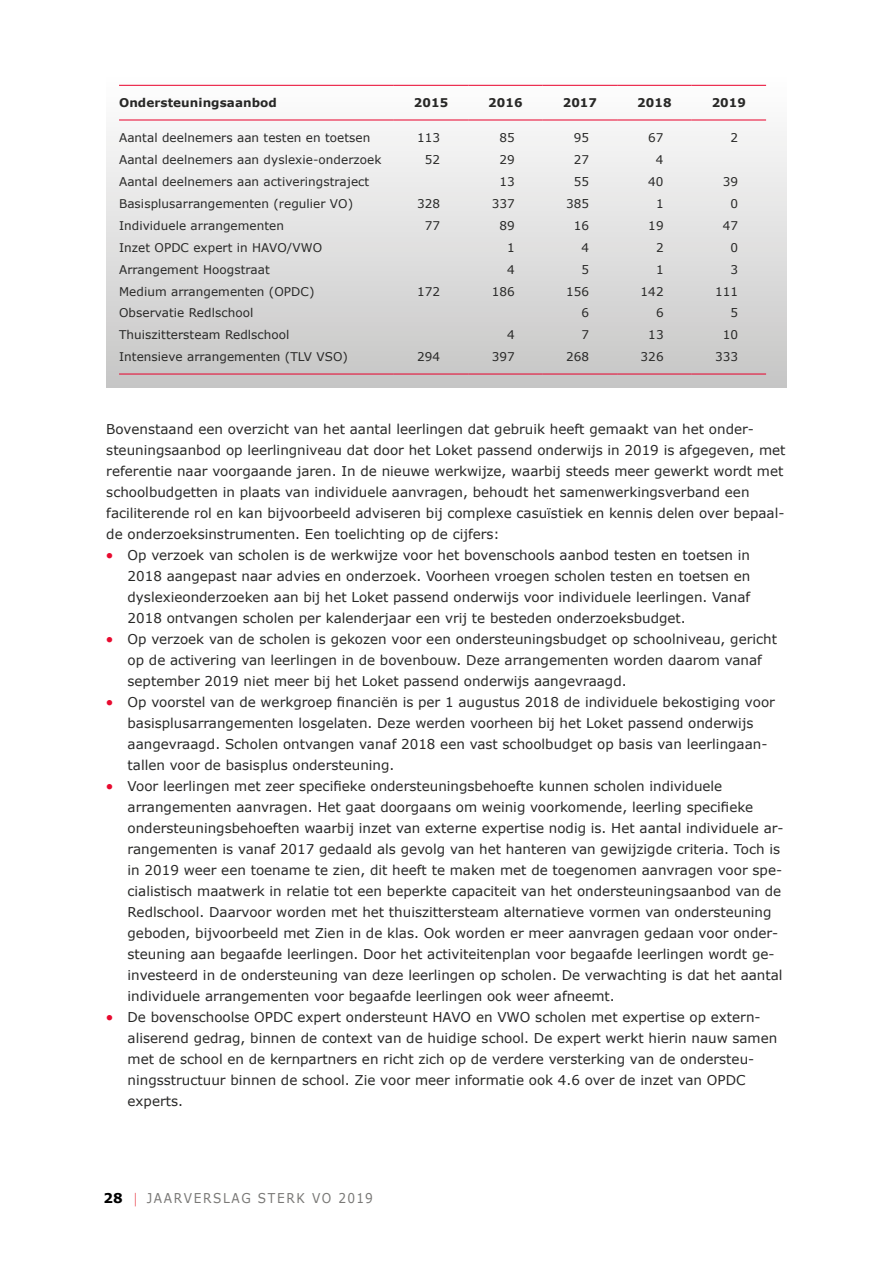
<style>
.page{position:relative;width:893px;height:1263px;background:#fff}
.page>*{position:absolute;margin:0;border:0;box-sizing:border-box;transform-origin:0 0}
.t1{font:13.5px/21px "Verdana";color:#282827}
.t2{font:13.5px "Verdana";letter-spacing:.135em;color:#797876;scale:.9 1}
.t3{font:12px "Verdana";letter-spacing:.005em;color:#282827}
.t4{font:700 12px "Verdana";letter-spacing:.005em;color:#282827}
.s1{color:#e80a2f}
.s2{font-weight:700;color:#000}
.s3{font-family:"Minion Pro";color:#eb616a}
</style>
<div class="page">
<div style="left:106px;top:77px;width:681px;height:311px;background:linear-gradient(to bottom,#fffdfe,#c6c4c4)"></div>
<hr style="left:119px;top:85px;width:275px;height:1px;background:#e8002a">
<hr style="left:394px;top:85px;width:74px;height:1px;background:#e8002a">
<hr style="left:468px;top:85px;width:75px;height:1px;background:#e8002a">
<hr style="left:543px;top:85px;width:74px;height:1px;background:#e8002a">
<hr style="left:617px;top:85px;width:75px;height:1px;background:#e8002a">
<hr style="left:692px;top:85px;width:74px;height:1px;background:#e8002a">
<hr style="left:119px;top:120px;width:275px;height:1px;background:#e8002a">
<hr style="left:394px;top:120px;width:74px;height:1px;background:#e8002a">
<hr style="left:468px;top:120px;width:75px;height:1px;background:#e8002a">
<hr style="left:543px;top:120px;width:74px;height:1px;background:#e8002a">
<hr style="left:617px;top:120px;width:75px;height:1px;background:#e8002a">
<hr style="left:692px;top:120px;width:74px;height:1px;background:#e8002a">
<hr style="left:119px;top:374px;width:275px;height:1px;background:#e8002a">
<hr style="left:394px;top:374px;width:74px;height:1px;background:#e8002a">
<hr style="left:468px;top:374px;width:75px;height:1px;background:#e8002a">
<hr style="left:543px;top:374px;width:74px;height:1px;background:#e8002a">
<hr style="left:617px;top:374px;width:75px;height:1px;background:#e8002a">
<hr style="left:692px;top:374px;width:74px;height:1px;background:#e8002a">
<p class="t4" style="left:119px;top:94px;width:159px">Ondersteuningsaanbod</p>
<p class="t4" style="left:414px;top:94px;width:36px">2015</p>
<p class="t4" style="left:488px;top:94px;width:36px">2016</p>
<p class="t4" style="left:563px;top:94px;width:36px">2017</p>
<p class="t4" style="left:637px;top:94px;width:36px">2018</p>
<p class="t4" style="left:712px;top:94px;width:36px">2019</p>
<p class="t3" style="left:119px;top:129px;width:253px">Aantal deelnemers aan testen en toetsen</p>
<p class="t3" style="left:417px;top:129px;width:25px">113</p>
<p class="t3" style="left:499px;top:129px;width:17px">85</p>
<p class="t3" style="left:574px;top:129px;width:17px">95</p>
<p class="t3" style="left:648px;top:129px;width:17px">67</p>
<p class="t3" style="left:730px;top:129px;width:9px">2</p>
<p class="t3" style="left:119px;top:151px;width:264px">Aantal deelnemers aan dyslexie-onderzoek</p>
<p class="t3" style="left:425px;top:151px;width:17px">52</p>
<p class="t3" style="left:499px;top:151px;width:17px">29</p>
<p class="t3" style="left:574px;top:151px;width:17px">27</p>
<p class="t3" style="left:656px;top:151px;width:9px">4</p>
<p class="t3" style="left:119px;top:173px;width:252px">Aantal deelnemers aan activeringstraject</p>
<p class="t3" style="left:499px;top:173px;width:17px">13</p>
<p class="t3" style="left:574px;top:173px;width:17px">55</p>
<p class="t3" style="left:648px;top:173px;width:17px">40</p>
<p class="t3" style="left:723px;top:173px;width:17px">39</p>
<p class="t3" style="left:119px;top:195px;width:236px">Basisplusarrangementen (regulier VO)</p>
<p class="t3" style="left:417px;top:195px;width:25px">328</p>
<p class="t3" style="left:492px;top:195px;width:25px">337</p>
<p class="t3" style="left:566px;top:195px;width:25px">385</p>
<p class="t3" style="left:656px;top:195px;width:9px">1</p>
<p class="t3" style="left:730px;top:195px;width:9px">0</p>
<p class="t3" style="left:119px;top:217px;width:167px">Individuele arrangementen</p>
<p class="t3" style="left:425px;top:217px;width:17px">77</p>
<p class="t3" style="left:499px;top:217px;width:17px">89</p>
<p class="t3" style="left:574px;top:217px;width:17px">16</p>
<p class="t3" style="left:648px;top:217px;width:17px">19</p>
<p class="t3" style="left:723px;top:217px;width:17px">47</p>
<p class="t3" style="left:119px;top:239px;width:205px">Inzet OPDC expert in HAVO/VWO</p>
<p class="t3" style="left:507px;top:239px;width:9px">1</p>
<p class="t3" style="left:581px;top:239px;width:9px">4</p>
<p class="t3" style="left:656px;top:239px;width:9px">2</p>
<p class="t3" style="left:730px;top:239px;width:9px">0</p>
<p class="t3" style="left:119px;top:261px;width:152px">Arrangement Hoogstraat</p>
<p class="t3" style="left:507px;top:261px;width:9px">4</p>
<p class="t3" style="left:581px;top:261px;width:9px">5</p>
<p class="t3" style="left:656px;top:261px;width:9px">1</p>
<p class="t3" style="left:730px;top:261px;width:9px">3</p>
<p class="t3" style="left:119px;top:283px;width:197px">Medium arrangementen (OPDC)</p>
<p class="t3" style="left:417px;top:283px;width:25px">172</p>
<p class="t3" style="left:492px;top:283px;width:25px">186</p>
<p class="t3" style="left:566px;top:283px;width:25px">156</p>
<p class="t3" style="left:641px;top:283px;width:25px">142</p>
<p class="t3" style="left:715px;top:283px;width:25px">111</p>
<p class="t3" style="left:119px;top:305px;width:136px">Observatie Redlschool</p>
<p class="t3" style="left:581px;top:305px;width:9px">6</p>
<p class="t3" style="left:656px;top:305px;width:9px">6</p>
<p class="t3" style="left:730px;top:305px;width:9px">5</p>
<p class="t3" style="left:119px;top:327px;width:172px">Thuiszittersteam Redlschool</p>
<p class="t3" style="left:507px;top:327px;width:9px">4</p>
<p class="t3" style="left:581px;top:327px;width:9px">7</p>
<p class="t3" style="left:648px;top:327px;width:17px">13</p>
<p class="t3" style="left:723px;top:327px;width:17px">10</p>
<p class="t3" style="left:119px;top:349px;width:230px">Intensieve arrangementen (TLV VSO)</p>
<p class="t3" style="left:417px;top:349px;width:25px">294</p>
<p class="t3" style="left:492px;top:349px;width:25px">397</p>
<p class="t3" style="left:566px;top:349px;width:25px">268</p>
<p class="t3" style="left:641px;top:349px;width:25px">326</p>
<p class="t3" style="left:715px;top:349px;width:25px">333</p>
<p class="t1" style="left:106px;top:418px;width:681px">Bovenstaand een overzicht van het aantal leerlingen dat gebruik heeft gemaakt van het onder&shy;steuningsaanbod op leerlingniveau dat door het Loket passend onderwijs in 2019 is afgegeven, met referentie naar voorgaande jaren. In de nieuwe werkwijze, waarbij steeds meer gewerkt wordt met schoolbudgetten in plaats van individuele aanvragen, behoudt het samenwerkingsverband een faciliterende rol en kan bijvoorbeeld adviseren bij complexe casuïstiek en kennis delen over bepaal&shy;de onderzoeksinstrumenten. Een toelichting op de cijfers:</p>
<p class="t1" style="left:128px;top:544px;width:624px;text-align:justify;text-indent:-21px"><span class="s1">•</span> Op verzoek van scholen is de werkwijze voor het bovenschools aanbod testen en toetsen in 2018 aangepast naar advies en onderzoek. Voorheen vroegen scholen testen en toetsen en dyslexieonderzoeken aan bij het Loket passend onderwijs voor individuele leerlingen. Vanaf 2018 ontvangen scholen per kalenderjaar een vrij te besteden onderzoeksbudget.</p>
<p class="t1" style="left:128px;top:628px;width:651px;text-indent:-21px"><span class="s1">•</span> Op verzoek van de scholen is gekozen voor een ondersteuningsbudget op schoolniveau, gericht op de activering van leerlingen in de bovenbouw. Deze arrangementen worden daarom vanaf september 2019 niet meer bij het Loket passend onderwijs aangevraagd.</p>
<p class="t1" style="left:128px;top:691px;width:649px;text-indent:-21px"><span class="s1">•</span> Op voorstel van de werkgroep financiën is per 1 augustus 2018 de individuele bekostiging voor basisplusarrangementen losgelaten. Deze werden voorheen bij het Loket passend onderwijs aangevraagd. Scholen ontvangen vanaf 2018 een vast schoolbudget op basis van leerlingaan&shy;tallen voor de basisplus ondersteuning.</p>
<p class="t1" style="left:128px;top:775px;width:657px;text-indent:-21px"><span class="s1">•</span> Voor leerlingen met zeer specifieke ondersteuningsbehoefte kunnen scholen individuele arrangementen aanvragen. Het gaat doorgaans om weinig voorkomende, leerling specifieke ondersteuningsbehoeften waarbij inzet van externe expertise nodig is. Het aantal individuele ar&shy;rangementen is vanaf 2017 gedaald als gevolg van het hanteren van gewijzigde criteria. Toch is in 2019 weer een toename te zien, dit heeft te maken met de toegenomen aanvragen voor spe&shy;cialistisch maatwerk in relatie tot een beperkte capaciteit van het ondersteuningsaanbod van de Redlschool. Daarvoor worden met het thuiszittersteam alternatieve vormen van ondersteuning geboden, bijvoorbeeld met Zien in de klas. Ook worden er meer aanvragen gedaan voor onder&shy;steuning aan begaafde leerlingen. Door het activiteitenplan voor begaafde leerlingen wordt ge-<br>ï nvesteerd in de ondersteuning van deze leerlingen op scholen. De verwachting is dat het aantal individuele arrangementen voor begaafde leerlingen ook weer afneemt.</p>
<p class="t1" style="left:128px;top:1006px;width:651px;text-indent:-21px"><span class="s1">•</span> De bovenschoolse OPDC expert ondersteunt HAVO en VWO scholen met expertise op extern&shy;aliserend gedrag, binnen de context van de huidige school. De expert werkt hierin nauw samen met de school en de kernpartners en richt zich op de verdere versterking van de ondersteu&shy;ningsstructuur binnen de school. Zie voor meer informatie ook 4.6 over de inzet van OPDC experts.</p>
<p class="t2" style="left:104px;top:1189px;width:301px"><span class="s2">28</span> <span class="s3">|</span> JAARVERSLAG STERK VO 2019</p>
</div>
